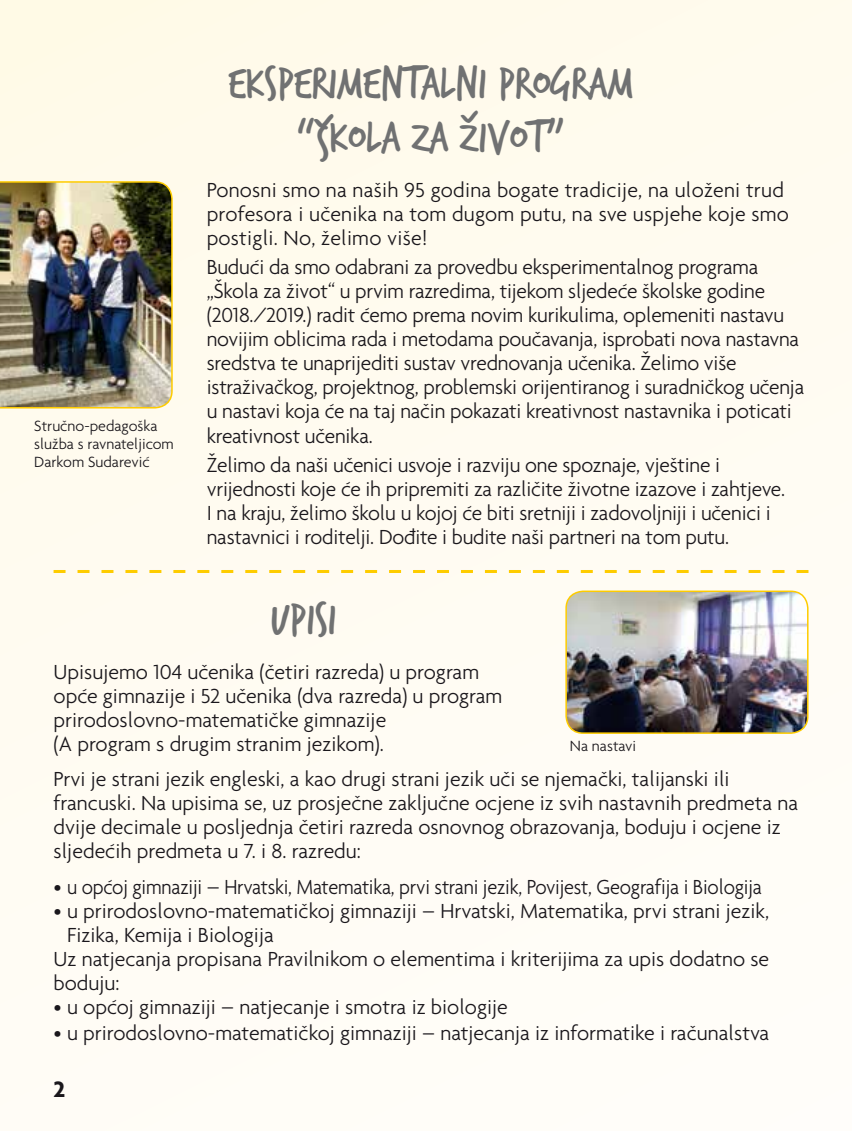
<style>
.page{position:relative;width:852px;height:1131px;background:#fff}
.page>*{position:absolute;margin:0;border:0;box-sizing:border-box;transform-origin:0 0}
.t1{font:48px/54px "Trash Hand";color:#707172;text-align:center}
.t2{font:700 24px "Agenda";color:#1a171c}
.t3{font:300 22px/24px "Agenda";letter-spacing:-.01em;color:#1a171c}
.t4{font:300 22px/24px "Agenda";letter-spacing:.01em;color:#1a171c}
.t5{font:300 16px/18px "Agenda";color:#1a171c}
</style>
<div class="page">
<div style="left:0;top:0;width:851px;height:1131px;background:#fffbf2"></div>
<svg style="left:54px;top:570px;width:754px;height:3px"></svg>
<img style="left:0;top:181px;width:173px;height:227px">
<img style="left:568px;top:593px;width:239px;height:140px">
<div style="left:565px;top:590px;width:243px;height:144px;border:2px solid #fecc00;border-radius:17px"></div>
<p class="t5" style="left:34px;top:416px;width:141px">Stručno-pedagoška služba s ravnateljicom<br>Darkom Sudarević</p>
<h1 class="t1" style="left:228px;top:58px;width:406px">EKSPERIMENTALNI PROGRAM “ŠKOLA ZA Z<sup>ˇ</sup>IVOT”</h1>
<p class="t4" style="left:207px;top:177px;width:583px">Ponosni smo na naših 95 godina bogate tradicije, na uloženi trud profesora i učenika na tom dugom putu, na sve uspjehe koje smo postigli. No, želimo više!</p>
<p class="t3" style="left:207px;top:255px;width:599px">Budući da smo odabrani za provedbu eksperimentalnog programa „Škola za život“ u prvim razredima, tijekom sljedeće školske godine (2018./2019.) radit ćemo prema novim kurikulima, oplemeniti nastavu novijim oblicima rada i metodama poučavanja, isprobati nova nastavna sredstva te unaprijediti sustav vrednovanja učenika. Želimo više istraživačkog, projektnog, problemski orijentiranog i suradničkog učenja u nastavi koja će na taj način pokazati kreativnost nastavnika i poticati kreativnost učenika.</p>
<p class="t3" style="left:207px;top:453px;width:579px">Želimo da naši učenici usvoje i razviju one spoznaje, vještine i vrijednosti koje će ih pripremiti za različite životne izazove i zahtjeve.<br>I na kraju, želimo školu u kojoj će biti sretniji i zadovoljniji i učenici i nastavnici i roditelji. Dođite i budite naši partneri na tom putu.</p>
<h1 class="t1" style="left:271px;top:594px;width:67px">UPISI</h1>
<p class="t3" style="left:54px;top:659px;width:450px">Upisujemo 104 učenika (četiri razreda) u program opće gimnazije i 52 učenika (dva razreda) u program prirodoslovno-matematičke gimnazije<br>(A program s drugim stranim jezikom).</p>
<p class="t3" style="left:54px;top:767px;width:746px">Prvi je strani jezik engleski, a kao drugi strani jezik uči se njemački, talijanski ili francuski. Na upisima se, uz prosječne zaključne ocjene iz svih nastavnih predmeta na dvije decimale u posljednja četiri razreda osnovnog obrazovanja, boduju i ocjene iz sljedećih predmeta u 7. i 8. razredu:</p>
<p class="t3" style="left:54px;top:874px;width:709px">• u općoj gimnaziji – Hrvatski, Matematika, prvi strani jezik, Povijest, Geografija i Biologija</p>
<p class="t3" style="left:54px;top:898px;width:717px">• u prirodoslovno-matematičkoj gimnaziji – Hrvatski, Matematika, prvi strani jezik,</p>
<p class="t3" style="left:67px;top:922px;width:208px">Fizika, Kemija i Biologija</p>
<p class="t3" style="left:54px;top:946px;width:716px">Uz natjecanja propisana Pravilnikom o elementima i kriterijima za upis dodatno se</p>
<p class="t3" style="left:54px;top:970px;width:68px">boduju:</p>
<p class="t3" style="left:54px;top:994px;width:455px">• u općoj gimnaziji – natjecanje i smotra iz biologije</p>
<p class="t3" style="left:54px;top:1020px;width:717px">• u prirodoslovno-matematičkoj gimnaziji – natjecanja iz informatike i računalstva</p>
<p class="t5" style="left:569px;top:736px;width:68px">Na nastavi</p>
<p class="t2" style="left:54px;top:1074px;width:13px">2</p>
</div>
